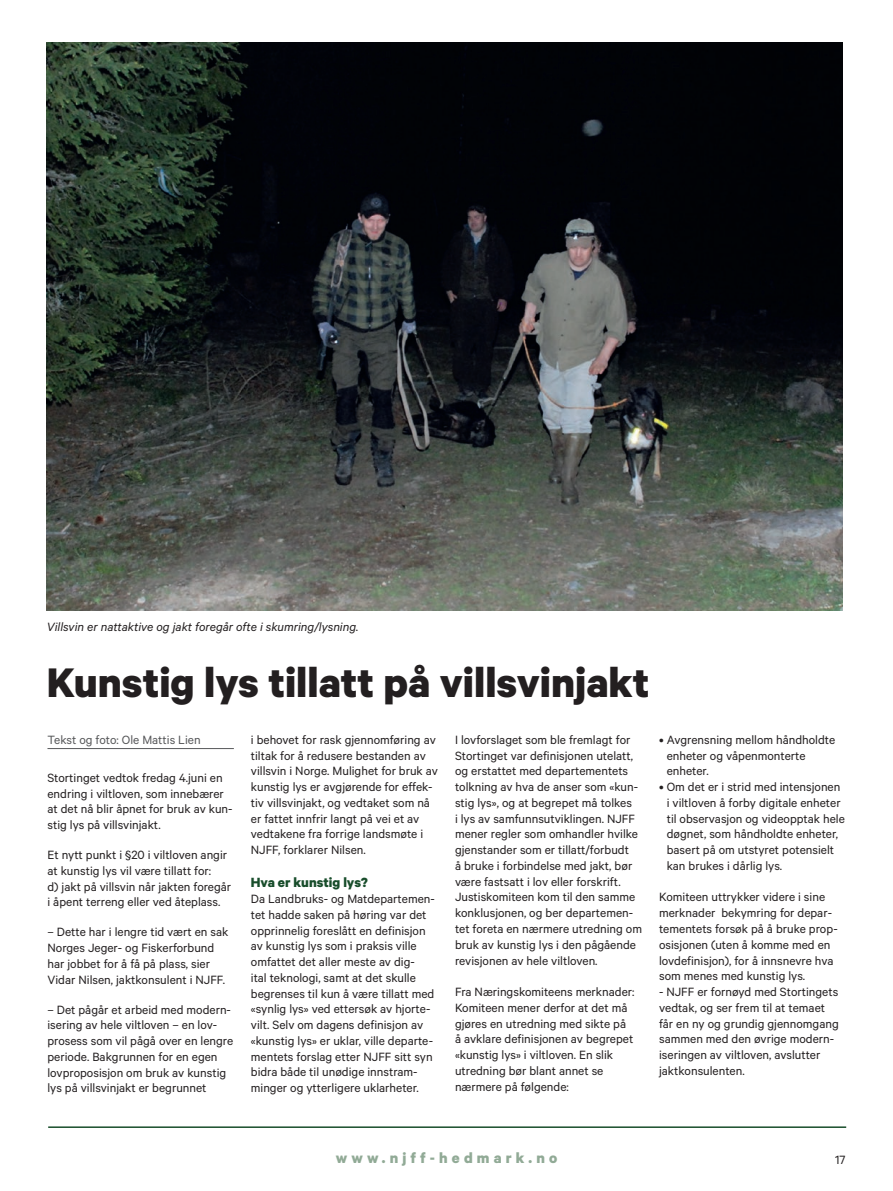
<style>
.page{position:relative;width:893px;height:1191px;background:#fff}
.page>*{position:absolute;margin:0;border:0;box-sizing:border-box;transform-origin:0 0}
.t1{font:700 46.5px "Calibre";color:#231f20}
.t2{font:700 16.5px "Calibre";letter-spacing:.25em;color:#91aa96}
.t3{font:700 15px "Calibre";color:#184d2b}
.t4{font:13.5px/15.8px "Calibre";color:#231f20}
.t5{font:italic 13.5px "Calibre";color:#231f20}
.t6{font:13.5px "Calibre";color:#57585a}
</style>
<div class="page">
<img style="left:47px;top:43px;width:795px;height:567px">
<hr style="left:47px;top:748px;width:187px;height:1px;background:#57585a">
<hr style="left:48px;top:1126px;width:798px;height:2px;background:#184d2b">
<p class="t5" style="left:47px;top:619px;width:313px">Villsvin er nattaktive og jakt foregår ofte i skumring/lysning.</p>
<h1 class="t1" style="left:47px;top:653px;width:604px">Kunstig lys tillatt på villsvinjakt</h1>
<p class="t6" style="left:47px;top:732px;width:155px">Tekst og foto: Ole Mattis Lien</p>
<p class="t4" style="left:47px;top:769px;width:187px">Stortinget vedtok fredag 4.juni en endring i viltloven, som innebærer at det nå blir åpnet for bruk av kun&shy;stig lys på villsvinjakt.</p>
<p class="t4" style="left:47px;top:846px;width:185px">Et nytt punkt i §20 i viltloven angir at kunstig lys vil være tillatt for:<br>d) jakt på villsvin når jakten foregår i åpent terreng eller ved åteplass.</p>
<p class="t4" style="left:47px;top:923px;width:182px">– Dette har i lengre tid vært en sak Norges Jeger- og Fiskerforbund har jobbet for å få på plass, sier Vidar Nilsen, jaktkonsulent i NJFF.</p>
<p class="t4" style="left:47px;top:1001px;width:187px">– Det pågår et arbeid med modern&shy;isering av hele viltloven – en lov&shy;prosess som vil pågå over en lengre periode. Bakgrunnen for en egen lovproposisjon om bruk av kunstig lys på villsvinjakt er begrunnet</p>
<p class="t4" style="left:251px;top:731px;width:189px">i behovet for rask gjennomføring av tiltak for å redusere bestanden av villsvin i Norge. Mulighet for bruk av kunstig lys er avgjørende for effek&shy;tiv villsvinjakt, og vedtaket som nå er fattet innfrir langt på vei et av vedtakene fra forrige landsmøte i NJFF, forklarer Nilsen.</p>
<p class="t3" style="left:251px;top:873px;width:118px">Hva er kunstig lys?</p>
<p class="t4" style="left:251px;top:890px;width:185px">Da Landbruks- og Matdepartemen&shy;tet hadde saken på høring var det opprinnelig foreslått en definisjon av kunstig lys som i praksis ville omfattet det aller meste av dig-<br>ital teknologi, samt at det skulle begrenses til kun å være tillatt med «synlig lys» ved ettersøk av hjorte&shy;vilt. Selv om dagens definisjon av «kunstig lys» er uklar, ville departe&shy;mentets forslag etter NJFF sitt syn bidra både til unødige innstram&shy;minger og ytterligere uklarheter.</p>
<p class="t4" style="left:455px;top:731px;width:189px">I lovforslaget som ble fremlagt for Stortinget var definisjonen utelatt, og erstattet med departementets tolkning av hva de anser som «kun&shy;stig lys», og at begrepet må tolkes<br>i lys av samfunnsutviklingen. NJFF mener regler som omhandler hvilke gjenstander som er tillatt/forbudt<br>å bruke i forbindelse med jakt, bør være fastsatt i lov eller forskrift.<br>Justiskomiteen kom til den samme konklusjonen, og ber departemen&shy;tet foreta en nærmere utredning om bruk av kunstig lys i den pågående revisjonen av hele viltloven.</p>
<p class="t4" style="left:455px;top:983px;width:181px">Fra Næringskomiteens merknader:<br>Komiteen mener derfor at det må gjøres en utredning med sikte på å avklare definisjonen av begrepet «kunstig lys» i viltloven. En slik utredning bør blant annet se nærmere på følgende:</p>
<p class="t4" style="left:667px;top:731px;width:170px;text-indent:-8px">• Avgrensning mellom håndholdte enheter og våpenmonterte enheter.</p>
<p class="t4" style="left:667px;top:778px;width:180px;text-indent:-8px">• Om det er i strid med intensjonen i viltloven å forby digitale enheter til observasjon og videopptak hele døgnet, som håndholdte enheter, basert på om utstyret potensielt kan brukes i dårlig lys.</p>
<p class="t4" style="left:659px;top:889px;width:180px">Komiteen uttrykker videre i sine merknader bekymring for depar&shy;tementets forsøk på å bruke prop&shy;osisjonen (uten å komme med en lovdefinisjon), for å innsnevre hva som menes med kunstig lys.</p>
<p class="t4" style="left:659px;top:983px;width:181px">- NJFF er fornøyd med Stortingets vedtak, og ser frem til at temaet får en ny og grundig gjennomgang sammen med den øvrige modern&shy;iseringen av viltloven, avslutter jaktkonsulenten.</p>
<p class="t2" style="left:336px;top:1148px;width:223px">www.njff-hedmark.no</p>
<p class="t4" style="left:835px;top:1151px;width:12px">17</p>
</div>
